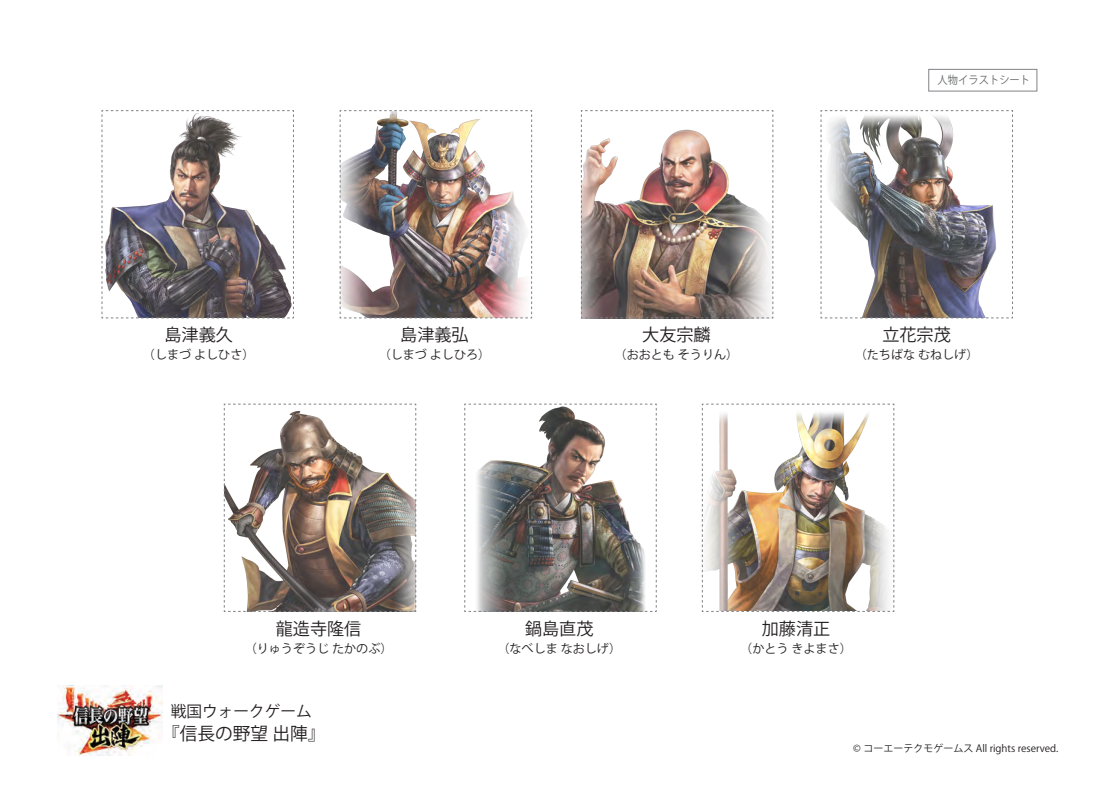
<style>
.page{position:relative;width:1113px;height:805px;background:#fff}
.page>*{position:absolute;margin:0;border:0;box-sizing:border-box;transform-origin:0 0}
.t1{font:17.62px "Koz Go Pr 6 N";color:#231f20}
.t2{font:17.12px "Koz Go Pr 6 N";color:#231f20}
.t3{font:15.62px "Koz Go Pr 6 N";color:#231f20}
.t4{font:12.12px "Koz Go Pr 6 N";color:#231f20}
.t5{font:11px "Koz Go Pr 6 N";color:#67696b;scale:.93 1}
.t6{font:10px "Koz Go Pr 6 N";color:#231f20}
</style>
<div class="page">
<img style="left:101px;top:110px;width:193px;height:208px">
<img style="left:339px;top:110px;width:193px;height:208px">
<img style="left:581px;top:110px;width:192px;height:208px">
<img style="left:820px;top:110px;width:193px;height:208px">
<img style="left:224px;top:403px;width:192px;height:209px">
<img style="left:464px;top:403px;width:193px;height:209px">
<img style="left:701px;top:403px;width:193px;height:209px">
<img style="left:58px;top:685px;width:105px;height:70px">
<div style="left:928px;top:69px;width:109px;height:22px;border:1px solid #818387"></div>
<h2 class="t2" style="left:164px;top:325px;width:70px">島津義久</h2>
<p class="t4" style="left:143px;top:347px;width:113px">（しまづ よしひさ）</p>
<h2 class="t2" style="left:400px;top:325px;width:70px">島津義弘</h2>
<p class="t4" style="left:379px;top:347px;width:113px">（しまづ よしひろ）</p>
<h2 class="t2" style="left:642px;top:325px;width:70px">大友宗麟</h2>
<p class="t4" style="left:614px;top:347px;width:125px">（おおとも そうりん）</p>
<p class="t5" style="left:937px;top:74px;width:101px">人物イラストシート</p>
<h2 class="t2" style="left:882px;top:325px;width:70px">立花宗茂</h2>
<p class="t4" style="left:855px;top:347px;width:125px">（たちばな むねしげ）</p>
<h2 class="t2" style="left:276px;top:619px;width:87px">龍造寺隆信</h2>
<p class="t4" style="left:245px;top:641px;width:149px">（りゅうぞうじ たかのぶ）</p>
<p class="t3" style="left:171px;top:702px;width:142px">戦国ウォークゲーム</p>
<h1 class="t1" style="left:162px;top:723px;width:165px">『信長の野望 出陣』</h1>
<h2 class="t2" style="left:525px;top:619px;width:70px">鍋島直茂</h2>
<p class="t4" style="left:497px;top:641px;width:125px">（なべしま なおしげ）</p>
<h2 class="t2" style="left:762px;top:619px;width:70px">加藤清正</h2>
<p class="t4" style="left:740px;top:641px;width:113px">（かとう きよまさ）</p>
<p class="t6" style="left:853px;top:742px;width:207px">© コーエーテクモゲームス All rights reserved.</p>
</div>
